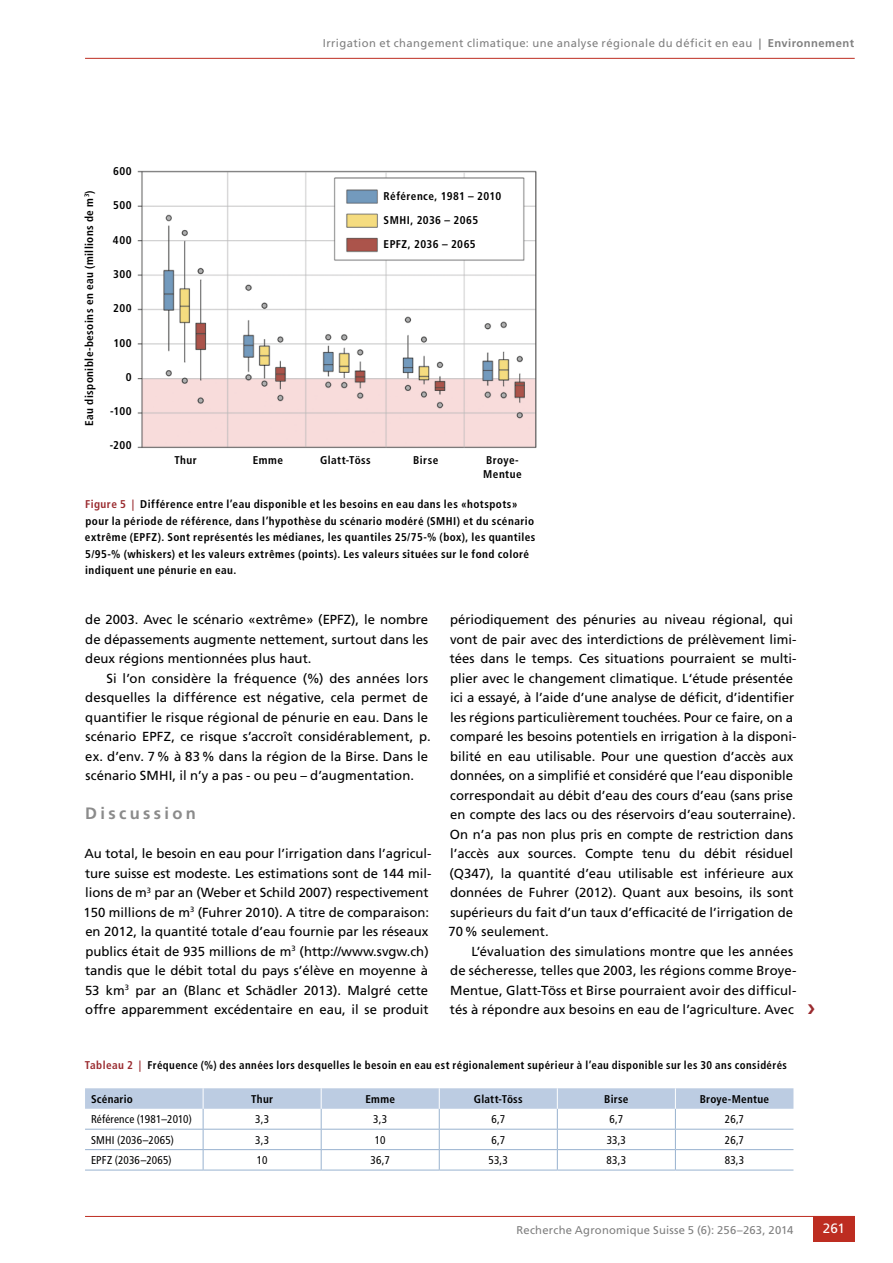
<style>
.page{position:relative;width:893px;height:1263px;background:#fff}
.page>*{position:absolute;margin:0;border:0;box-sizing:border-box;transform-origin:0 0}
.t1{font:700 16.5px "Frutiger LT Std";letter-spacing:.2em;color:#8b8b8b}
.t2{font:13.5px "Frutiger LT Std";color:#fff}
.t3{font:13.2px/19.5px "Frutiger LT Std";color:#000}
.t4{font:700 condensed 11.25px/16.5px "Frutiger LT Std";letter-spacing:.04em;color:#000}
.t5{font:11.25px "Frutiger LT Std";letter-spacing:.035em;color:#808080}
.t6{font:condensed 11.25px "Frutiger LT Std";letter-spacing:.01em;color:#000}
.t7{font:700 condensed 11.25px "Frutiger LT Std";letter-spacing:.02em;color:#000}
.s1{font-weight:700}
.s2{color:#9a2b2f}
</style>
<div class="page">
<hr style="left:85px;top:1216px;width:770px;height:1px;background:#bd2d21">
<div style="left:813px;top:1216px;width:42px;height:26px;background:#bd2d21"></div>
<hr style="left:85px;top:58px;width:770px;height:1px;background:#bd2d21">
<svg style="left:85px;top:1088px;width:708px;height:82px"></svg>
<hr style="left:85px;top:1170px;width:118px;height:1px;background:#98b2cf">
<hr style="left:203px;top:1170px;width:118px;height:1px;background:#98b2cf">
<hr style="left:321px;top:1170px;width:118px;height:1px;background:#98b2cf">
<hr style="left:439px;top:1170px;width:118px;height:1px;background:#98b2cf">
<hr style="left:557px;top:1170px;width:118px;height:1px;background:#98b2cf">
<hr style="left:675px;top:1170px;width:118px;height:1px;background:#98b2cf">
<img style="left:137px;top:170px;width:400px;height:278px">
<p class="t5" style="left:323px;top:36px;width:533px">Irrigation et changement climatique: une analyse régionale du déficit en eau <span class="s1">| Environnement</span></p>
<p class="t4" style="left:81px;top:426px;width:237px;rotate:-90deg">Eau disponible-besoins en eau (millions de m<sup>3</sup>)</p>
<p class="t4" style="left:113px;top:163px;width:20px">600</p>
<p class="t4" style="left:113px;top:197px;width:20px">500</p>
<p class="t4" style="left:113px;top:232px;width:20px">400</p>
<p class="t4" style="left:113px;top:266px;width:20px">300</p>
<p class="t4" style="left:113px;top:300px;width:20px">200</p>
<p class="t4" style="left:113px;top:334px;width:20px">100</p>
<p class="t4" style="left:126px;top:369px;width:7px">0</p>
<p class="t4" style="left:110px;top:403px;width:23px">-100</p>
<p class="t4" style="left:110px;top:437px;width:24px">-200</p>
<p class="t4" style="left:384px;top:184px;width:119px;line-height:24px">Référence, 1981 – 2010<br>SMHI, 2036 – 2065<br>EPFZ, 2036 – 2065</p>
<p class="t4" style="left:174px;top:452px;width:24px">Thur</p>
<p class="t4" style="left:253px;top:452px;width:32px">Emme</p>
<p class="t4" style="left:320px;top:452px;width:52px">Glatt-Töss</p>
<p class="t4" style="left:413px;top:452px;width:27px">Birse</p>
<p class="t4" style="left:483px;top:454px;width:40px;line-height:13.5px">Broye-<br>Mentue</p>
<p class="t4" style="left:85px;top:496px;width:452px"><span class="s2">Figure 5 |</span> Différence entre l’eau disponible et les besoins en eau dans les «hotspots» pour la période de référence, dans l’hypothèse du scénario modéré (SMHI) et du scénario extrême (EPFZ). Sont représentés les médianes, les quantiles 25/75-% (box), les quantiles 5/95-% (whiskers) et les valeurs extrêmes (points). Les valeurs situées sur le fond coloré indiquent une pénurie en eau.</p>
<p class="t3" style="left:85px;top:610px;width:344px;text-align:justify">de 2003. Avec le scénario «extrême» (EPFZ), le nombre de dépassements augmente nettement, surtout dans les deux régions mentionnées plus haut.</p>
<p class="t3" style="left:85px;top:668px;width:347px;text-indent:21px">Si l’on considère la fréquence (%) des années lors desquelles la différence est négative, cela permet de quantifier le risque régional de pénurie en eau. Dans le scénario EPFZ, ce risque s’accroît considérablement, p. ex. d’env. 7% à 83% dans la région de la Birse. Dans le scénario SMHI, il n’y a pas - ou peu – d’augmentation.</p>
<p class="t1" style="left:85px;top:804px;width:112px">Discussion</p>
<p class="t3" style="left:84px;top:844px;width:350px">Au total, le besoin en eau pour l’irrigation dans l’agricul&shy;ture suisse est modeste. Les estimations sont de 144 mil&shy;lions de m<sup>3</sup> par an (Weber et Schild 2007) respectivement 150 millions de m<sup>3</sup> (Fuhrer 2010). A titre de comparaison: en 2012, la quantité totale d’eau fournie par les réseaux publics était de 935 millions de m<sup>3</sup> (http://www.svgw.ch) tandis que le débit total du pays s’élève en moyenne à 53 km<sup>3</sup> par an (Blanc et Schädler 2013). Malgré cette offre apparemment excédentaire en eau, il se produit</p>
<p class="t3" style="left:449px;top:610px;width:349px">périodiquement des pénuries au niveau régional, qui vont de pair avec des interdictions de prélèvement limi&shy;tées dans le temps. Ces situations pourraient se multi&shy;plier avec le changement climatique. L‘étude présentée ici a essayé, à l’aide d’une analyse de déficit, d’identifier les régions particulièrement touchées. Pour ce faire, on a comparé les besoins potentiels en irrigation à la disponi&shy;bilité en eau utilisable. Pour une question d’accès aux données, on a simplifié et considéré que l’eau disponible correspondait au débit d’eau des cours d’eau (sans prise en compte des lacs ou des réservoirs d’eau souterraine).<br>On n’a pas non plus pris en compte de restriction dans l’accès aux sources. Compte tenu du débit résiduel (Q347), la quantité d’eau utilisable est inférieure aux données de Fuhrer (2012). Quant aux besoins, ils sont supérieurs du fait d’un taux d’efficacité de l’irrigation de 70% seulement.</p>
<p class="t3" style="left:450px;top:941px;width:348px;text-indent:21px">L’évaluation des simulations montre que les années de sécheresse, telles que 2003, les régions comme Broye-Mentue, Glatt-Töss et Birse pourraient avoir des difficul&shy;tés à répondre aux besoins en eau de l’agriculture. Avec</p>
<p class="t4" style="left:85px;top:1056px;width:704px"><span class="s2">Tableau 2 |</span> Fréquence (%) des années lors desquelles le besoin en eau est régionalement supérieur à l’eau disponible sur les 30 ans considérés</p>
<p class="t7" style="left:91px;top:1092px;width:43px">Scénario</p>
<p class="t4" style="left:251px;top:1090px;width:23px">Thur</p>
<p class="t4" style="left:365px;top:1090px;width:31px">Emme</p>
<p class="t7" style="left:474px;top:1092px;width:50px">Glatt-Töss</p>
<p class="t4" style="left:604px;top:1090px;width:26px">Birse</p>
<p class="t7" style="left:700px;top:1092px;width:71px">Broye-Mentue</p>
<p class="t6" style="left:91px;top:1113px;width:102px">Référence (1981–2010)</p>
<p class="t6" style="left:255px;top:1113px;width:15px">3,3</p>
<p class="t6" style="left:373px;top:1113px;width:15px">3,3</p>
<p class="t6" style="left:491px;top:1113px;width:15px">6,7</p>
<p class="t6" style="left:610px;top:1113px;width:15px">6,7</p>
<p class="t6" style="left:725px;top:1113px;width:21px">26,7</p>
<p class="t6" style="left:91px;top:1133px;width:84px">SMHI (2036–2065)</p>
<p class="t6" style="left:255px;top:1133px;width:15px">3,3</p>
<p class="t6" style="left:375px;top:1133px;width:12px">10</p>
<p class="t6" style="left:491px;top:1133px;width:15px">6,7</p>
<p class="t6" style="left:607px;top:1133px;width:21px">33,3</p>
<p class="t6" style="left:725px;top:1133px;width:21px">26,7</p>
<p class="t6" style="left:91px;top:1153px;width:82px">EPFZ (2036–2065)</p>
<p class="t6" style="left:257px;top:1153px;width:12px">10</p>
<p class="t6" style="left:371px;top:1153px;width:21px">36,7</p>
<p class="t6" style="left:489px;top:1153px;width:21px">53,3</p>
<p class="t6" style="left:607px;top:1153px;width:21px">83,3</p>
<p class="t6" style="left:725px;top:1153px;width:21px">83,3</p>
<p class="t5" style="left:516px;top:1223px;width:278px">Recherche Agronomique Suisse 5 (6): 256–263, 2014</p>
<p class="t2" style="left:823px;top:1221px;width:24px">261</p>
</div>
